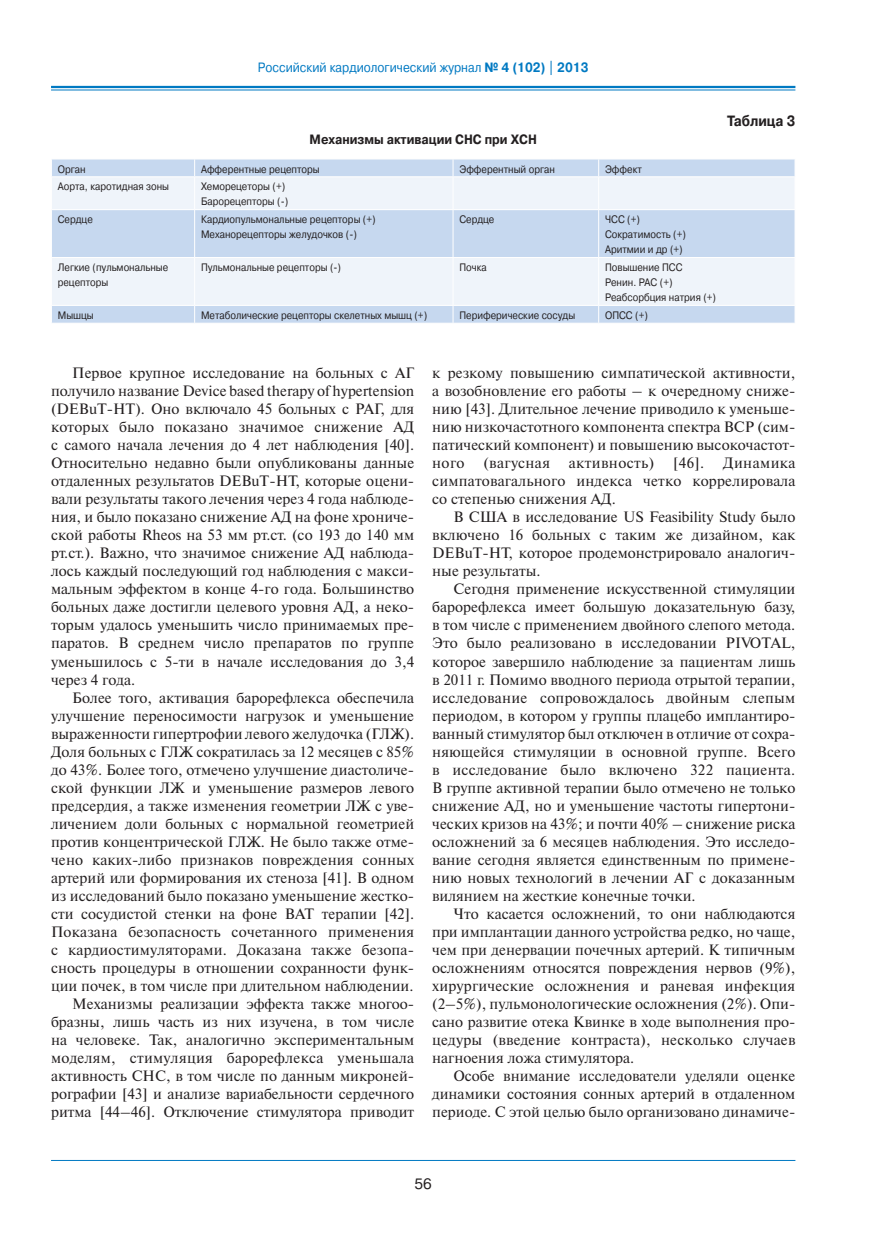
<style>
.page{position:relative;width:872px;height:1234px;background:#fff}
.page>*{position:absolute;margin:0;border:0;box-sizing:border-box;transform-origin:0 0}
.t1{font:15px/18px "Newton C";color:#231f20;text-align:justify}
.t2{font:15px "Pragmatica C";color:#231f20}
.t3{font:700 14.85px "Pragmatica C";color:#231f20;scale:.89 1}
.t4{font:13.5px "Pragmatica C";color:#0079c2;scale:.89 1}
.t5{font:700 13.5px "Pragmatica C";color:#231f20;scale:.89 1}
.t6{font:10.8px/15px "Pragmatica C";color:#231f20;scale:.89 1}
.s1{font-weight:700}
</style>
<div class="page">
<svg style="left:51px;top:88px;width:744px;height:2px"></svg>
<hr style="left:51px;top:86px;width:744px;height:2px;background:#0079c2">
<hr style="left:51px;top:90px;width:744px;height:1px;background:#0079c2">
<hr style="left:51px;top:1159px;width:744px;height:1px;background:#0079c2">
<div style="left:52px;top:160px;width:742px;height:163px;background:#c6d8ef"></div>
<svg style="left:52px;top:177px;width:742px;height:128px;fill:#eff4fa"></svg>
<svg style="left:194px;top:160px;width:1px;height:16px"></svg>
<svg style="left:452px;top:160px;width:1px;height:16px"></svg>
<svg style="left:598px;top:160px;width:1px;height:16px"></svg>
<hr style="left:51px;top:176px;width:144px;height:1px;background:#fff">
<hr style="left:195px;top:176px;width:258px;height:1px;background:#fff">
<hr style="left:194px;top:177px;width:1px;height:32px;background:#fff">
<hr style="left:453px;top:176px;width:145px;height:1px;background:#fff">
<hr style="left:452px;top:177px;width:1px;height:32px;background:#fff">
<hr style="left:598px;top:176px;width:197px;height:1px;background:#fff">
<hr style="left:598px;top:177px;width:1px;height:32px;background:#fff">
<hr style="left:51px;top:209px;width:144px;height:1px;background:#fff">
<hr style="left:195px;top:209px;width:258px;height:1px;background:#fff">
<hr style="left:194px;top:210px;width:1px;height:47px;background:#fff">
<hr style="left:453px;top:209px;width:145px;height:1px;background:#fff">
<hr style="left:452px;top:210px;width:1px;height:47px;background:#fff">
<hr style="left:598px;top:209px;width:197px;height:1px;background:#fff">
<hr style="left:598px;top:210px;width:1px;height:47px;background:#fff">
<hr style="left:51px;top:257px;width:144px;height:1px;background:#fff">
<hr style="left:195px;top:257px;width:258px;height:1px;background:#fff">
<hr style="left:194px;top:258px;width:1px;height:47px;background:#fff">
<hr style="left:453px;top:257px;width:145px;height:1px;background:#fff">
<hr style="left:452px;top:258px;width:1px;height:47px;background:#fff">
<hr style="left:598px;top:257px;width:197px;height:1px;background:#fff">
<hr style="left:598px;top:258px;width:1px;height:47px;background:#fff">
<hr style="left:51px;top:305px;width:144px;height:1px;background:#fff">
<hr style="left:195px;top:305px;width:258px;height:1px;background:#fff">
<svg style="left:194px;top:306px;width:1px;height:17px"></svg>
<hr style="left:453px;top:305px;width:145px;height:1px;background:#fff">
<svg style="left:452px;top:306px;width:1px;height:17px"></svg>
<hr style="left:598px;top:305px;width:197px;height:1px;background:#fff">
<svg style="left:598px;top:306px;width:1px;height:17px"></svg>
<svg style="left:794px;top:159px;width:1px;height:17px"></svg>
<svg style="left:794px;top:306px;width:1px;height:17px"></svg>
<p class="t4" style="left:258px;top:60px;width:373px">Российский кардиологический журнал <span class="s1">№ 4 (102) | 2013</span></p>
<p class="t5" style="left:309px;top:132px;width:257px">Механизмы активации СНС при ХСН</p>
<p class="t6" style="left:58px;top:161px;width:33px">Орган</p>
<p class="t6" style="left:201px;top:161px;width:135px">Афферентные рецепторы</p>
<p class="t6" style="left:459px;top:161px;width:109px">Эфферентный орган</p>
<p class="t6" style="left:605px;top:161px;width:43px">Эффект</p>
<p class="t6" style="left:58px;top:179px;width:127px">Аорта, каротидная зоны</p>
<p class="t6" style="left:201px;top:179px;width:99px">Хеморецеторы (+)<br>Барорецепторы (-)</p>
<p class="t6" style="left:58px;top:212px;width:41px">Сердце</p>
<p class="t6" style="left:201px;top:212px;width:198px">Кардиопульмональные рецепторы (+)<br>Механорецепторы желудочков (-)</p>
<p class="t6" style="left:459px;top:212px;width:41px">Сердце</p>
<p class="t6" style="left:605px;top:212px;width:92px">ЧСС (+)<br>Сократимость (+)<br>Аритмии и др (+)</p>
<p class="t6" style="left:58px;top:260px;width:126px">Легкие (пульмональные рецепторы</p>
<p class="t6" style="left:201px;top:260px;width:159px">Пульмональные рецепторы (-)</p>
<p class="t6" style="left:459px;top:260px;width:32px">Почка</p>
<p class="t6" style="left:605px;top:260px;width:126px">Повышение ПСС<br>Ренин. РАС (+)<br>Реабсорбция натрия (+)</p>
<p class="t6" style="left:58px;top:308px;width:42px">Мышцы</p>
<p class="t6" style="left:201px;top:308px;width:256px">Метаболические рецепторы скелетных мышц (+)</p>
<p class="t6" style="left:459px;top:308px;width:132px">Периферические сосуды</p>
<p class="t6" style="left:605px;top:308px;width:50px">ОПСС (+)</p>
<p class="t3" style="left:727px;top:113px;width:78px">Таблица 3</p>
<p class="t1" style="left:51px;top:364px;width:365px;text-indent:21px">Первое крупное исследование на больных с АГ получило название Device based therapy of hypertension (DEBuT-HT). Оно включало 45 больных с РАГ, для которых было показано значимое снижение АД с самого начала лечения до 4 лет наблюдения [40].<br>Относительно недавно были опубликованы данные отдаленных результатов DEBuT-HT, которые оцени&shy;вали результаты такого лечения через 4 года наблюде&shy;ния, и было показано снижение АД на фоне хрониче&shy;ской работы Rheos на 53 мм рт.ст. (со 193 до 140 мм рт.ст.). Важно, что значимое снижение АД наблюда&shy;лось каждый последующий год наблюдения с макси&shy;мальным эффектом в конце 4-го года. Большинство больных даже достигли целевого уровня АД, а неко&shy;торым удалось уменьшить число принимаемых пре&shy;паратов. В среднем число препаратов по группе уменьшилось с 5-ти в начале исследования до 3,4 через 4 года.</p>
<p class="t1" style="left:51px;top:688px;width:365px;text-align:right">Более того, активация барорефлекса обеспечила улучшение переносимости нагрузок и уменьшение выраженности гипертрофии левого желудочка (ГЛЖ).<br>Доля больных с ГЛЖ сократилась за 12 месяцев с 85% до 43%. Более того, отмечено улучшение диастоличе&shy;ской функции ЛЖ и уменьшение размеров левого предсердия, а также изменения геометрии ЛЖ с уве&shy;личением доли больных с нормальной геометрией против концентрической ГЛЖ. Не было также отме&shy;чено каких-либо признаков повреждения сонных артерий или формирования их стеноза [41]. В одном из исследований было показано уменьшение жестко&shy;сти сосудистой стенки на фоне BAT терапии [42].<br>Показана безопасность сочетанного применения с кардиостимуляторами. Доказана также безопа&shy;сность процедуры в отношении сохранности функ&shy;ции почек, в том числе при длительном наблюдении.<br>Механизмы реализации эффекта также многоо&shy;бразны, лишь часть из них изучена, в том числе на человеке. Так, аналогично экспериментальным моделям, стимуляция барорефлекса уменьшала активность СНС, в том числе по данным микроней&shy;рографии [43] и анализе вариабельности сердечного ритма [44–46]. Отключение стимулятора приводит</p>
<p class="t1" style="left:432px;top:364px;width:365px">к резкому повышению симпатической активности, а возобновление его работы – к очередному сниже&shy;нию [43]. Длительное лечение приводило к уменьше&shy;нию низкочастотного компонента спектра ВСР (сим&shy;патический компонент) и повышению высокочастот&shy;ного (вагусная активность) [46]. Динамика симпатовагального индекса четко коррелировала со степенью снижения АД.</p>
<p class="t1" style="left:432px;top:508px;width:365px;text-indent:21px">В США в исследование US Feasibility Study было включено 16 больных с таким же дизайном, как DEBuT-HТ, которое продемонстрировало аналогич&shy;ные результаты.</p>
<p class="t1" style="left:432px;top:580px;width:365px;text-indent:21px">Сегодня применение искусственной стимуляции барорефлекса имеет большую доказательную базу, в том числе с применением двойного слепого метода.<br>Это было реализовано в исследовании PIVOTAL, которое завершило наблюдение за пациентам лишь в 2011 г. Помимо вводного периода отрытой терапии, исследование сопровождалось двойным слепым периодом, в котором у группы плацебо имплантиро&shy;ванный стимулятор был отключен в отличие от сохра&shy;няющейся стимуляции в основной группе. Всего в исследование было включено 322 пациента.<br>В группе активной терапии было отмечено не только снижение АД, но и уменьшение частоты гипертони&shy;ческих кризов на 43%; и почти 40% – снижение риска осложнений за 6 месяцев наблюдения. Это исследо&shy;вание сегодня является единственным по примене&shy;нию новых технологий в лечении АГ с доказанным вилянием на жесткие конечные точки.</p>
<p class="t1" style="left:432px;top:904px;width:365px;text-indent:21px">Что касается осложнений, то они наблюдаются при имплантации данного устройства редко, но чаще, чем при денервации почечных артерий. К типичным осложнениям относятся повреждения нервов (9%), хирургические осложнения и раневая инфекция (2–5%), пульмонологические осложнения (2%). Опи&shy;сано развитие отека Квинке в ходе выполнения про&shy;цедуры (введение контраста), несколько случаев нагноения ложа стимулятора.</p>
<p class="t1" style="left:432px;top:1066px;width:365px;text-indent:21px">Особе внимание исследователи уделяли оценке динамики состояния сонных артерий в отдаленном периоде. С этой целью было организовано динамиче-</p>
<p class="t2" style="left:414px;top:1174px;width:19px">56</p>
</div>
